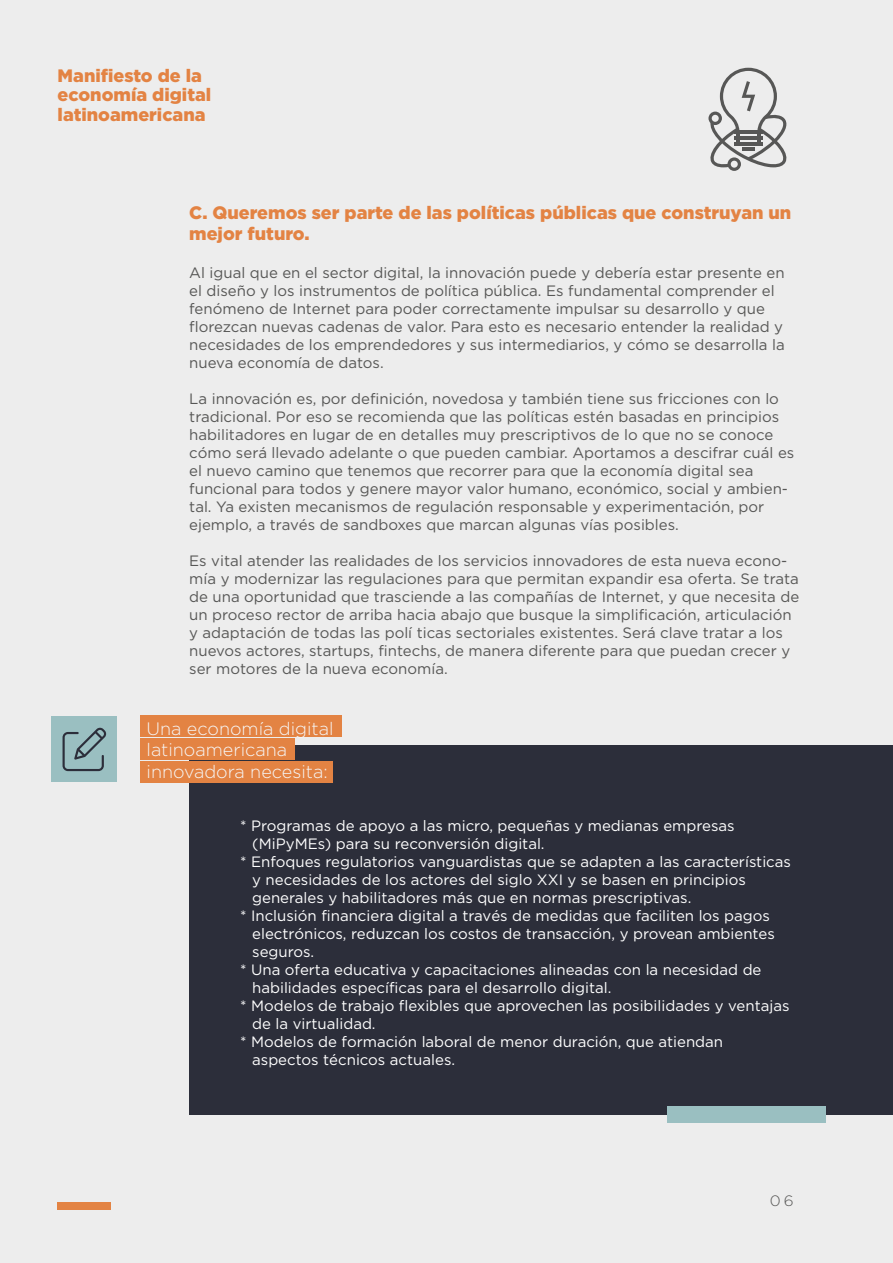
<style>
.page{position:relative;width:893px;height:1263px;background:#ededed}
.page>*{position:absolute;margin:0;border:0;box-sizing:border-box;transform-origin:0 0}
.t1{font:900 18px/19.5px "Gotham";color:#e38343}
.t2{font:300 18px/21.6px "Gotham";color:#f6f6f6}
.t3{font:15px/18px "Gotham";color:#575756}
.t4{font:15px "Gotham";color:#fff}
.t5{font:300 15px "Gotham";color:#575756}
</style>
<div class="page">
<div style="left:52px;top:717px;width:65px;height:65px;background:#9abfc1"></div>
<svg style="left:63px;top:727px;width:44px;height:44px"></svg>
<div style="left:58px;top:1202px;width:53px;height:8px;background:#e38343"></div>
<div style="left:189px;top:745px;width:704px;height:369px;background:#2c2e3a"></div>
<svg style="left:708px;top:68px;width:79px;height:103px"></svg>
<div style="left:141px;top:715px;width:201px;height:21px;background:#e38343"></div>
<div style="left:141px;top:739px;width:154px;height:21px;background:#e38343"></div>
<div style="left:141px;top:761px;width:192px;height:21px;background:#e38343"></div>
<div style="left:667px;top:1106px;width:159px;height:17px;background:#9abfc1"></div>
<p class="t1" style="left:58px;top:65px;width:155px">Manifiesto de la economía digital latinoamericana</p>
<p class="t1" style="left:189px;top:201px;width:604px;line-height:21.6px">C. Queremos ser parte de las políticas públicas que construyan un mejor futuro.</p>
<p class="t3" style="left:189px;top:263px;width:597px">Al igual que en el sector digital, la innovación puede y debería estar presente en el diseño y los instrumentos de política pública. Es fundamental comprender el fenómeno de Internet para poder correctamente impulsar su desarrollo y que florezcan nuevas cadenas de valor. Para esto es necesario entender la realidad y necesidades de los emprendedores y sus intermediarios, y cómo se desarrolla la nueva economía de datos.</p>
<p class="t3" style="left:189px;top:389px;width:607px">La innovación es, por definición, novedosa y también tiene sus fricciones con lo tradicional. Por eso se recomienda que las políticas estén basadas en principios habilitadores en lugar de en detalles muy prescriptivos de lo que no se conoce cómo será llevado adelante o que pueden cambiar. Aportamos a descifrar cuál es el nuevo camino que tenemos que recorrer para que la economía digital sea funcional para todos y genere mayor valor humano, económico, social y ambien&shy;tal. Ya existen mecanismos de regulación responsable y experimentación, por ejemplo, a través de sandboxes que marcan algunas vías posibles.</p>
<p class="t3" style="left:189px;top:551px;width:611px">Es vital atender las realidades de los servicios innovadores de esta nueva econo&shy;mía y modernizar las regulaciones para que permitan expandir esa oferta. Se trata de una oportunidad que trasciende a las compañías de Internet, y que necesita de un proceso rector de arriba hacia abajo que busque la simplificación, articulación y adaptación de todas las polí ticas sectoriales existentes. Será clave tratar a los nuevos actores, startups, fintechs, de manera diferente para que puedan crecer y ser motores de la nueva economía.</p>
<p class="t2" style="left:147px;top:717px;width:189px">Una economía digital latinoamericana innovadora necesita:</p>
<p class="t4" style="left:240px;top:817px;width:496px">* Programas de apoyo a las micro, pequeñas y medianas empresas</p>
<p class="t4" style="left:252px;top:835px;width:294px">(MiPyMEs) para su reconversión digital.</p>
<p class="t4" style="left:240px;top:853px;width:552px">* Enfoques regulatorios vanguardistas que se adapten a las características</p>
<p class="t4" style="left:252px;top:871px;width:495px">y necesidades de los actores del siglo XXI y se basen en principios</p>
<p class="t4" style="left:252px;top:889px;width:441px">generales y habilitadores más que en normas prescriptivas.</p>
<p class="t4" style="left:240px;top:907px;width:531px">* Inclusión financiera digital a través de medidas que faciliten los pagos</p>
<p class="t4" style="left:252px;top:925px;width:524px">electrónicos, reduzcan los costos de transacción, y provean ambientes</p>
<p class="t4" style="left:252px;top:943px;width:64px">seguros.</p>
<p class="t4" style="left:240px;top:961px;width:523px">* Una oferta educativa y capacitaciones alineadas con la necesidad de</p>
<p class="t4" style="left:252px;top:979px;width:361px">habilidades específicas para el desarrollo digital.</p>
<p class="t4" style="left:240px;top:997px;width:551px">* Modelos de trabajo flexibles que aprovechen las posibilidades y ventajas</p>
<p class="t4" style="left:252px;top:1015px;width:125px">de la virtualidad.</p>
<p class="t4" style="left:240px;top:1033px;width:484px">* Modelos de formación laboral de menor duración, que atiendan</p>
<p class="t4" style="left:252px;top:1051px;width:204px">aspectos técnicos actuales.</p>
<p class="t5" style="left:770px;top:1191px;width:25px">06</p>
</div>
